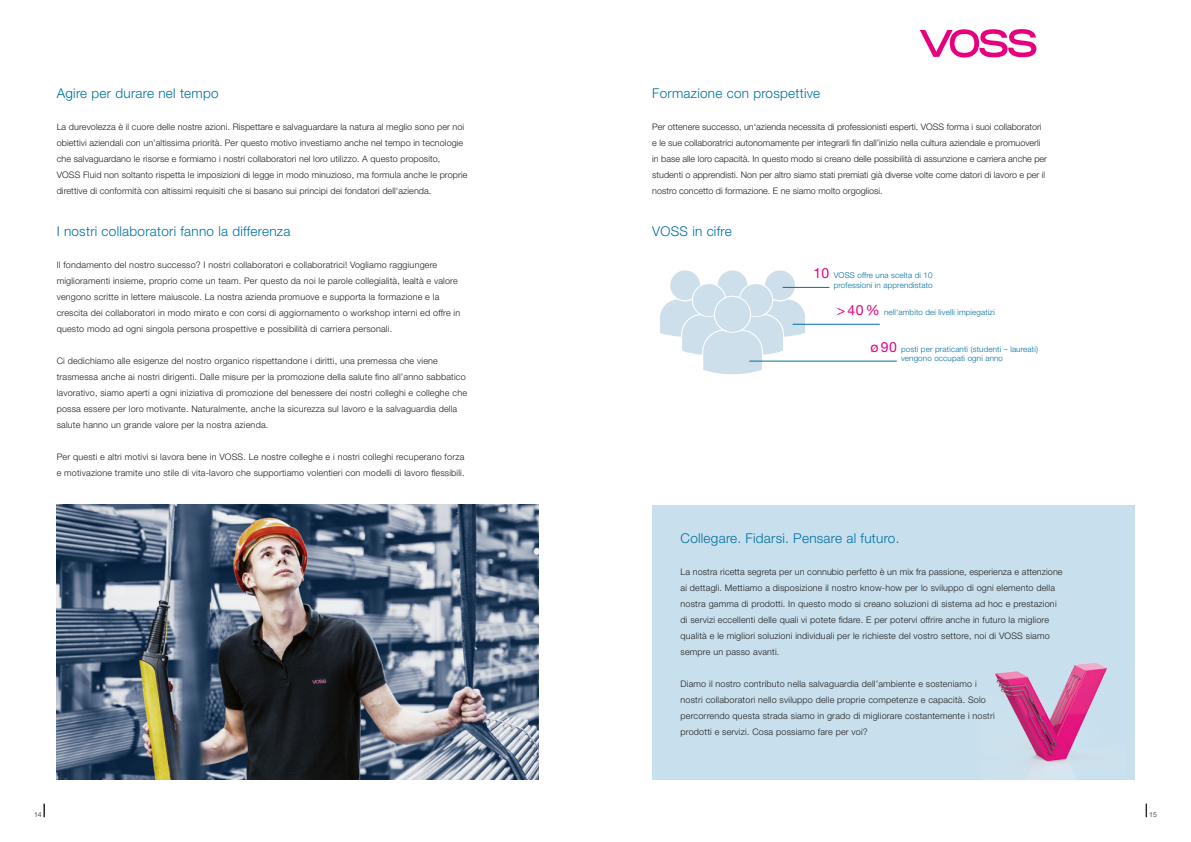
<style>
.page{position:relative;width:1191px;height:842px;background:#fff}
.page>*{position:absolute;margin:0;border:0;box-sizing:border-box;transform-origin:0 0}
.t1{font:14px "Helvetica Neue LT Pro";letter-spacing:.02em;color:#e6007e}
.t2{font:300 13.5px "Helvetica Neue LT Pro";letter-spacing:.02em;color:#006f9e}
.t3{font:300 9px/16px "Helvetica Neue LT Pro";letter-spacing:.02em;color:#1d1d1b}
.t4{font:300 9px/16px "Helvetica Neue LT Pro";color:#1d1d1b}
.t5{font:300 8px/9.6px "Helvetica Neue LT Pro";letter-spacing:.02em;color:#006f9e}
.t6{font:300 7px "Helvetica Neue LT Pro";color:#1d1d1b}
</style>
<div class="page">
<svg style="left:660px;top:270px;width:145px;height:104px"></svg>
<div style="left:715px;top:297px;width:35px;height:35px;background:#cddfeb;border-radius:50%"></div>
<img style="left:57px;top:505px;width:482px;height:275px">
<svg style="left:1146px;top:804px;width:1px;height:13px"></svg>
<svg style="left:44px;top:804px;width:1px;height:13px"></svg>
<svg style="left:920px;top:29px;width:116px;height:29px"></svg>
<div style="left:652px;top:505px;width:482px;height:275px;background:#c8e0ee"></div>
<img style="left:995px;top:662px;width:112px;height:118px">
<hr style="left:782px;top:287px;width:47px;height:1px;background:#006f9e">
<hr style="left:792px;top:324px;width:87px;height:1px;background:#006f9e">
<hr style="left:749px;top:361px;width:147px;height:1px;background:#006f9e">
<p class="t2" style="left:57px;top:84px;width:163px">Agire per durare nel tempo</p>
<p class="t3" style="left:57px;top:118px;width:412px">La durevolezza è il cuore delle nostre azioni. Rispettare e salvaguardare la natura al meglio sono per noi obiettivi aziendali con un’altissima priorità. Per questo motivo investiamo anche nel tempo in tecnologie che salvaguardano le risorse e formiamo i nostri collaboratori nel loro utilizzo. A questo proposito,<br>VOSS Fluid non soltanto rispetta le imposizioni di legge in modo minuzioso, ma formula anche le proprie direttive di conformità con altissimi requisiti che si basano sui principi dei fondatori dell‘azienda.</p>
<p class="t2" style="left:57px;top:223px;width:235px">I nostri collaboratori fanno la differenza</p>
<p class="t3" style="left:57px;top:257px;width:405px">Il fondamento del nostro successo? I nostri collaboratori e collaboratrici! Vogliamo raggiungere miglioramenti insieme, proprio come un team. Per questo da noi le parole collegialità, lealtà e valore vengono scritte in lettere maiuscole. La nostra azienda promuove e supporta la formazione e la crescita dei collaboratori in modo mirato e con corsi di aggiornamento o workshop interni ed offre in questo modo ad ogni singola persona prospettive e possibilità di carriera personali.</p>
<p class="t3" style="left:57px;top:353px;width:412px">Ci dedichiamo alle esigenze del nostro organico rispettandone i diritti, una premessa che viene trasmessa anche ai nostri dirigenti. Dalle misure per la promozione della salute fino all’anno sabbatico lavorativo, siamo aperti a ogni iniziativa di promozione del benessere dei nostri colleghi e colleghe che possa essere per loro motivante. Naturalmente, anche la sicurezza sul lavoro e la salvaguardia della salute hanno un grande valore per la nostra azienda.</p>
<p class="t3" style="left:57px;top:449px;width:409px">Per questi e altri motivi si lavora bene in VOSS. Le nostre colleghe e i nostri colleghi recuperano forza e motivazione tramite uno stile di vita-lavoro che supportiamo volentieri con modelli di lavoro flessibili.</p>
<p class="t2" style="left:652px;top:84px;width:170px">Formazione con prospettive</p>
<p class="t4" style="left:652px;top:118px;width:391px">Per ottenere successo, un‘azienda necessita di professionisti esperti. VOSS forma i suoi collaboratori</p>
<p class="t4" style="left:652px;top:134px;width:396px">e le sue collaboratrici autonomamente per integrarli fin dall’inizio nella cultura aziendale e promuoverli in base alle loro capacità. In questo modo si creano delle possibilità di assunzione e carriera anche per studenti o apprendisti. Non per altro siamo stati premiati già diverse volte come datori di lavoro e per il nostro concetto di formazione. E ne siamo molto orgogliosi.</p>
<p class="t2" style="left:652px;top:223px;width:81px">VOSS in cifre</p>
<p class="t1" style="left:813px;top:264px;width:17px">10</p>
<p class="t5" style="left:833px;top:270px;width:101px">VOSS offre una scelta di 10 professioni in apprendistato</p>
<p class="t5" style="left:884px;top:307px;width:112px">nell‘ambito dei livelli impiegatizi</p>
<p class="t5" style="left:901px;top:344px;width:138px">posti per praticanti (studenti – laureati) vengono occupati ogni anno</p>
<p class="t1" style="left:837px;top:301px;width:44px">&gt;40%</p>
<p class="t1" style="left:870px;top:338px;width:28px">ø90</p>
<p class="t2" style="left:680px;top:529px;width:220px">Collegare. Fidarsi. Pensare al futuro.</p>
<p class="t3" style="left:680px;top:563px;width:383px">La nostra ricetta segreta per un connubio perfetto è un mix fra passione, esperienza e attenzione ai dettagli. Mettiamo a disposizione il nostro know-how per lo sviluppo di ogni elemento della nostra gamma di prodotti. In questo modo si creano soluzioni di sistema ad hoc e prestazioni di servizi eccellenti delle quali vi potete fidare. E per potervi offrire anche in futuro la migliore qualità e le migliori soluzioni individuali per le richieste del vostro settore, noi di VOSS siamo sempre un passo avanti.</p>
<p class="t3" style="left:680px;top:675px;width:316px">Diamo il nostro contributo nella salvaguardia dell’ambiente e sosteniamo i nostri collaboratori nello sviluppo delle proprie competenze e capacità. Solo percorrendo questa strada siamo in grado di migliorare costantemente i nostri prodotti e servizi. Cosa possiamo fare per voi?</p>
<p class="t6" style="left:34px;top:810px;width:9px">14</p>
<p class="t6" style="left:1149px;top:810px;width:9px">15</p>
</div>
